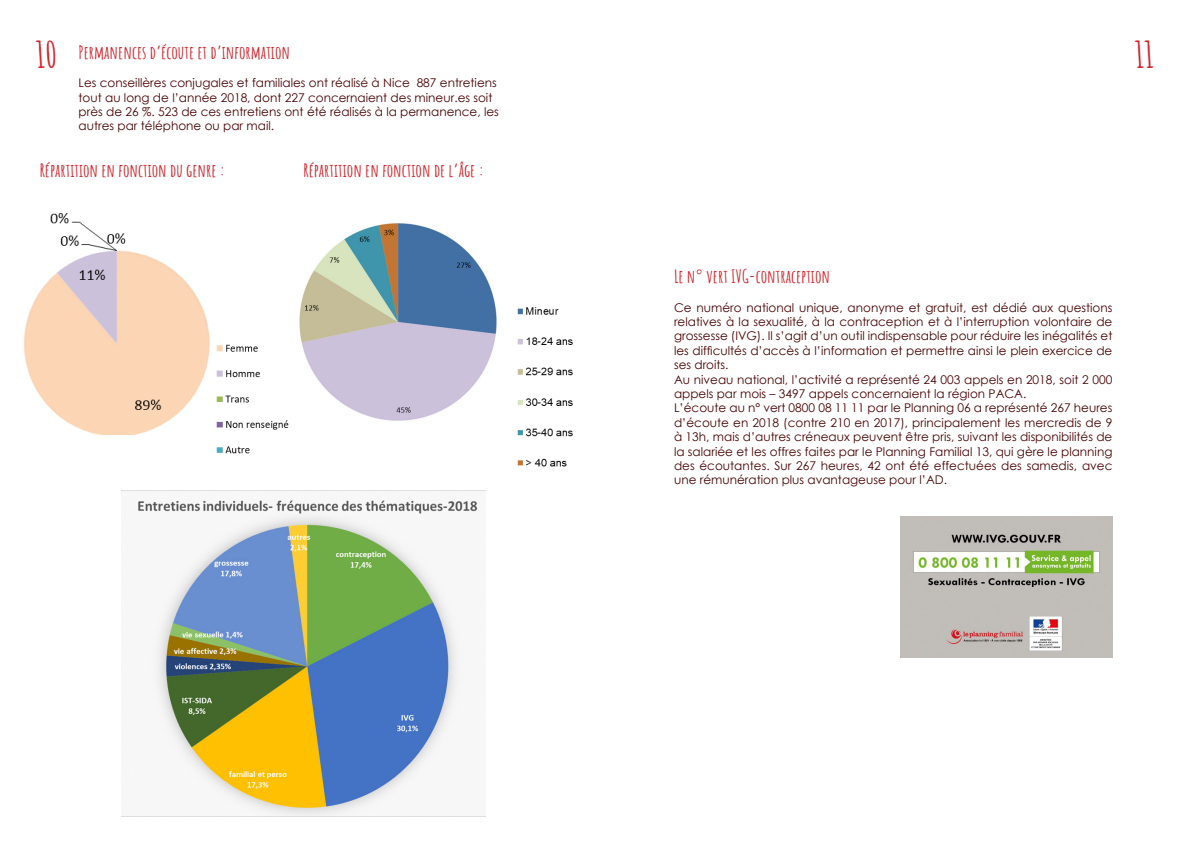
<style>
.page{position:relative;width:1191px;height:842px;background:#fff}
.page>*{position:absolute;margin:0;border:0;box-sizing:border-box;transform-origin:0 0}
.t1{font:700 36px "Amatic SC";color:#d1232a}
.SOUS-TITRES{font:700 18px "Amatic SC";color:#d1232a}
.Texte{font:12px/14.4px "Century Gothic";color:#490000;text-align:justify}
.SOUS-TITRES-2{font:12px/14.4px "Century Gothic";color:#490000}
</style>
<div class="page">
<img style="left:122px;top:490px;width:363px;height:326px">
<img style="left:517px;top:307px;width:56px;height:160px">
<img style="left:299px;top:223px;width:198px;height:198px">
<img style="left:24px;top:213px;width:186px;height:222px">
<img style="left:216px;top:344px;width:73px;height:110px">
<img style="left:900px;top:516px;width:212px;height:142px">
<h1 class="t1" style="left:36px;top:27px;width:23px">10</h1>
<h1 class="t1" style="left:1135px;top:27px;width:21px">11</h1>
<p class="SOUS-TITRES" style="left:79px;top:38px;width:213px">Permanences d’écoute et d’information</p>
<p class="SOUS-TITRES-2" style="left:79px;top:75px;width:422px">Les conseillères conjugales et familiales ont réalisé à Nice 887 entretiens tout au long de l’année 2018, dont 227 concernaient des mineur.es soit près de 26 %. 523 de ces entretiens ont été réalisés à la permanence, les autres par téléphone ou par mail.</p>
<p class="SOUS-TITRES" style="left:40px;top:157px;width:187px">Répartition en fonction du genre :</p>
<p class="SOUS-TITRES" style="left:303px;top:157px;width:182px">Répartition en fonction de l’âge :</p>
<p class="SOUS-TITRES" style="left:674px;top:262px;width:158px">Le n° vert IVG-contraception</p>
<p class="Texte" style="left:674px;top:300px;width:440px">Ce numéro national unique, anonyme et gratuit, est dédié aux questions relatives à la sexualité, à la contraception et à l’interruption volontaire de grossesse (IVG). Il s’agit d’un outil indispensable pour réduire les inégalités et les difficultés d’accès à l’information et permettre ainsi le plein exercice de ses droits.</p>
<p class="Texte" style="left:674px;top:372px;width:440px">Au niveau national, l’activité a représenté 24 003 appels en 2018, soit 2 000 appels par mois – 3497 appels concernaient la région PACA.</p>
<p class="Texte" style="left:674px;top:401px;width:440px">L’écoute au n° vert 0800 08 11 11 par le Planning 06 a représenté 267 heures d’écoute en 2018 (contre 210 en 2017), principalement les mercredis de 9 à 13h, mais d’autres créneaux peuvent être pris, suivant les disponibilités de la salariée et les offres faites par le Planning Familial 13, qui gère le planning des écoutantes. Sur 267 heures, 42 ont été effectuées des samedis, avec une rémunération plus avantageuse pour l’AD.</p>
</div>
